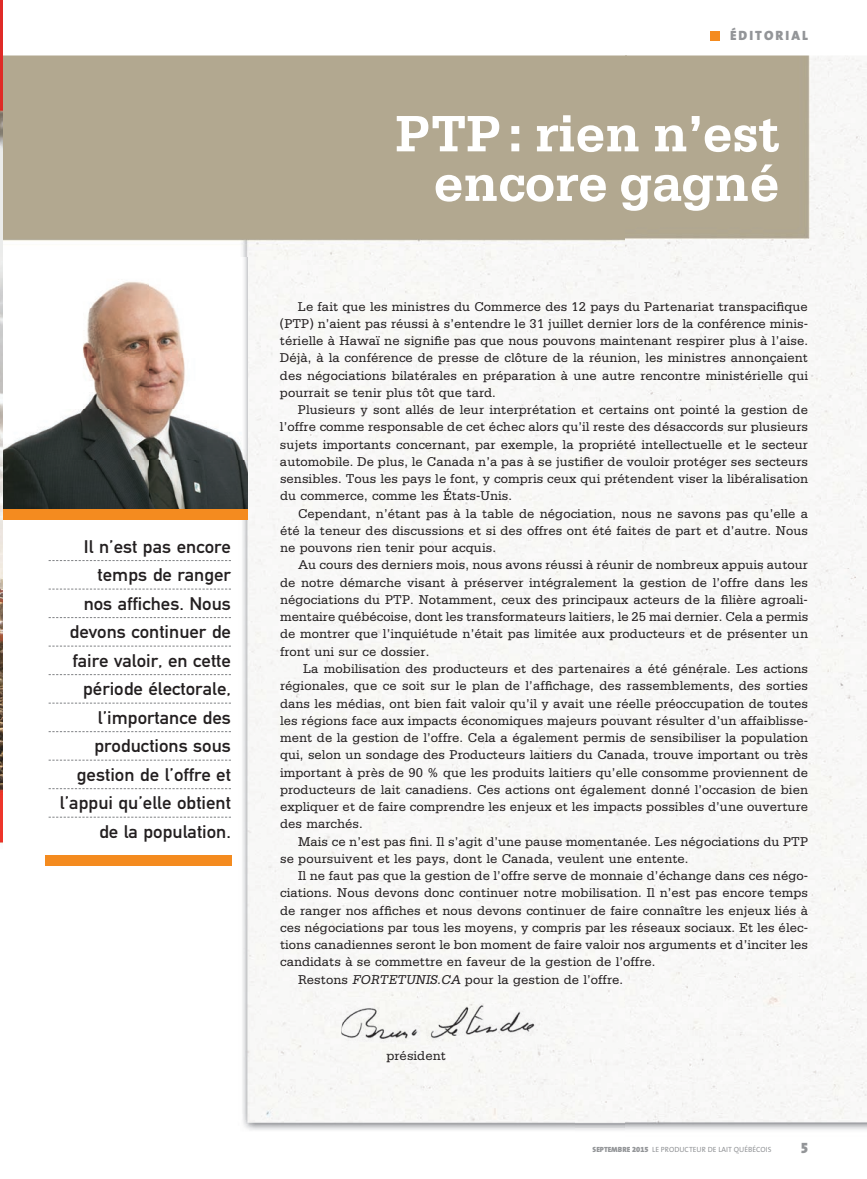
<style>
.page{position:relative;width:867px;height:1179px;background:#fff}
.page>*{position:absolute;margin:0;border:0;box-sizing:border-box;transform-origin:0 0}
.t1{font:700 54px/49.5px "Serifa";letter-spacing:-.01em;color:#fff;text-align:right}
.t2{font:18px/28.5px "DIN Mittelschrift";color:#231f20;text-align:right;scale:1.05 1}
.t3{font:15px "The Mix Black Caps";color:#939598}
.t4{font:13.5px "Serifa";letter-spacing:.005em;color:#231f20}
.t5{font:900 13.5px "The Sans";letter-spacing:.15em;color:#939598}
.t6{font:7.5px "The Sans";color:#939598}
.s1{font-style:italic}
.s2{font-weight:900}
.s3{font-family:"The Sans Black Expert"}
</style>
<div class="page">
<img style="left:2px;top:55px;width:623px;height:206px">
<img style="left:625px;top:55px;width:242px;height:1075px">
<img style="left:2px;top:520px;width:208px;height:346px">
<img style="left:210px;top:261px;width:416px;height:869px">
<img style="left:2px;top:258px;width:246px;height:251px">
<div style="left:710px;top:31px;width:9px;height:10px;background:#f48b1f"></div>
<svg style="left:49px;top:560px;width:182px;height:1px"></svg>
<svg style="left:49px;top:588px;width:182px;height:1px"></svg>
<svg style="left:49px;top:617px;width:182px;height:1px"></svg>
<svg style="left:49px;top:645px;width:182px;height:1px"></svg>
<svg style="left:49px;top:674px;width:182px;height:1px"></svg>
<svg style="left:49px;top:702px;width:182px;height:1px"></svg>
<svg style="left:49px;top:731px;width:182px;height:1px"></svg>
<svg style="left:49px;top:759px;width:182px;height:1px"></svg>
<svg style="left:49px;top:788px;width:182px;height:1px"></svg>
<svg style="left:49px;top:816px;width:182px;height:1px"></svg>
<div style="left:45px;top:854px;width:186px;height:11px;background:#f48b1f"></div>
<div style="left:2px;top:509px;width:246px;height:11px;background:#f48b1f"></div>
<img style="left:341px;top:996px;width:196px;height:55px">
<img style="left:0;top:5px;width:2px;height:839px">
<svg style="left:0;top:0;width:3px;height:5px"></svg>
<p class="t2" style="left:60px;top:534px;width:164px">Il n’est pas encore temps de ranger<br>nos affiches. Nous devons continuer de faire valoir, en cette période électorale, l’importance des productions sous gestion de l’offre et l’appui qu’elle obtient de la population.</p>
<p class="t5" style="left:730px;top:31px;width:79px">ÉDITORIAL</p>
<p class="t1" style="left:395px;top:113px;width:386px">PTP: rien n’est encore gagné</p>
<p class="t4" style="left:298px;top:302px;width:511px">Le fait que les ministres du Commerce des 12 pays du Partenariat transpacifique</p>
<p class="t4" style="left:280px;top:319px;width:530px">(PTP) n’aient pas réussi à s’entendre le 31 juillet dernier lors de la conférence minis-</p>
<p class="t4" style="left:280px;top:336px;width:530px">térielle à Hawaï ne signifie pas que nous pouvons maintenant respirer plus à l’aise.</p>
<p class="t4" style="left:280px;top:353px;width:529px">Déjà, à la conférence de presse de clôture de la réunion, les ministres annonçaient</p>
<p class="t4" style="left:280px;top:371px;width:530px">des négociations bilatérales en préparation à une autre rencontre ministérielle qui</p>
<p class="t4" style="left:280px;top:388px;width:217px">pourrait se tenir plus tôt que tard.</p>
<p class="t4" style="left:298px;top:405px;width:511px">Plusieurs y sont allés de leur interprétation et certains ont pointé la gestion de</p>
<p class="t4" style="left:280px;top:422px;width:530px">l’offre comme responsable de cet échec alors qu’il reste des désaccords sur plusieurs</p>
<p class="t4" style="left:280px;top:440px;width:530px">sujets importants concernant, par exemple, la propriété intellectuelle et le secteur</p>
<p class="t4" style="left:280px;top:457px;width:530px">automobile. De plus, le Canada n’a pas à se justifier de vouloir protéger ses secteurs</p>
<p class="t4" style="left:280px;top:474px;width:529px">sensibles. Tous les pays le font, y compris ceux qui prétendent viser la libéralisation</p>
<p class="t4" style="left:280px;top:491px;width:234px">du commerce, comme les États-Unis.</p>
<p class="t4" style="left:298px;top:509px;width:511px">Cependant, n’étant pas à la table de négociation, nous ne savons pas qu’elle a</p>
<p class="t4" style="left:280px;top:526px;width:529px">été la teneur des discussions et si des offres ont été faites de part et d’autre. Nous</p>
<p class="t4" style="left:280px;top:543px;width:217px">ne pouvons rien tenir pour acquis.</p>
<p class="t4" style="left:298px;top:560px;width:511px">Au cours des derniers mois, nous avons réussi à réunir de nombreux appuis autour</p>
<p class="t4" style="left:280px;top:578px;width:529px">de notre démarche visant à préserver intégralement la gestion de l’offre dans les</p>
<p class="t4" style="left:280px;top:595px;width:529px">négociations du PTP. Notamment, ceux des principaux acteurs de la filière agroali-</p>
<p class="t4" style="left:280px;top:612px;width:530px">mentaire québécoise, dont les transformateurs laitiers, le 25 mai dernier. Cela a permis</p>
<p class="t4" style="left:280px;top:629px;width:529px">de montrer que l’inquiétude n’était pas limitée aux producteurs et de présenter un</p>
<p class="t4" style="left:280px;top:647px;width:151px">front uni sur ce dossier.</p>
<p class="t4" style="left:303px;top:664px;width:506px">La mobilisation des producteurs et des partenaires a été générale. Les actions</p>
<p class="t4" style="left:280px;top:681px;width:530px">régionales, que ce soit sur le plan de l’affichage, des rassemblements, des sorties</p>
<p class="t4" style="left:280px;top:698px;width:530px">dans les médias, ont bien fait valoir qu’il y avait une réelle préoccupation de toutes</p>
<p class="t4" style="left:280px;top:716px;width:529px">les régions face aux impacts économiques majeurs pouvant résulter d’un affaiblisse-</p>
<p class="t4" style="left:280px;top:733px;width:529px">ment de la gestion de l’offre. Cela a également permis de sensibiliser la population</p>
<p class="t4" style="left:280px;top:750px;width:529px">qui, selon un sondage des Producteurs laitiers du Canada, trouve important ou très</p>
<p class="t4" style="left:280px;top:767px;width:529px">important à près de 90 % que les produits laitiers qu’elle consomme proviennent de</p>
<p class="t4" style="left:280px;top:785px;width:529px">producteurs de lait canadiens. Ces actions ont également donné l’occasion de bien</p>
<p class="t4" style="left:280px;top:802px;width:530px">expliquer et de faire comprendre les enjeux et les impacts possibles d’une ouverture</p>
<p class="t4" style="left:280px;top:819px;width:84px">des marchés.</p>
<p class="t4" style="left:298px;top:836px;width:511px">Mais ce n’est pas fini. Il s’agit d’une pause momentanée. Les négociations du PTP</p>
<p class="t4" style="left:280px;top:854px;width:410px">se poursuivent et les pays, dont le Canada, veulent une entente.</p>
<p class="t4" style="left:298px;top:871px;width:512px">Il ne faut pas que la gestion de l’offre serve de monnaie d’échange dans ces négo-</p>
<p class="t4" style="left:280px;top:888px;width:529px">ciations. Nous devons donc continuer notre mobilisation. Il n’est pas encore temps</p>
<p class="t4" style="left:280px;top:905px;width:529px">de ranger nos affiches et nous devons continuer de faire connaître les enjeux liés à</p>
<p class="t4" style="left:280px;top:923px;width:529px">ces négociations par tous les moyens, y compris par les réseaux sociaux. Et les élec-</p>
<p class="t4" style="left:280px;top:940px;width:529px">tions canadiennes seront le bon moment de faire valoir nos arguments et d’inciter les</p>
<p class="t4" style="left:280px;top:957px;width:377px">candidats à se commettre en faveur de la gestion de l’offre.</p>
<p class="t4" style="left:298px;top:974px;width:327px">Restons <span class="s1">FORTETUNIS.CA</span> pour la gestion de l’offre.</p>
<p class="t4" style="left:386px;top:1051px;width:61px">président</p>
<p class="t6" style="left:593px;top:1146px;width:180px"><span class="s2">SEPTEMBRE</span> <span class="s3">2015</span> LE PRODUCTEUR DE LAIT QUÉBÉCOIS</p>
<p class="t3" style="left:801px;top:1143px;width:8px">5</p>
</div>
